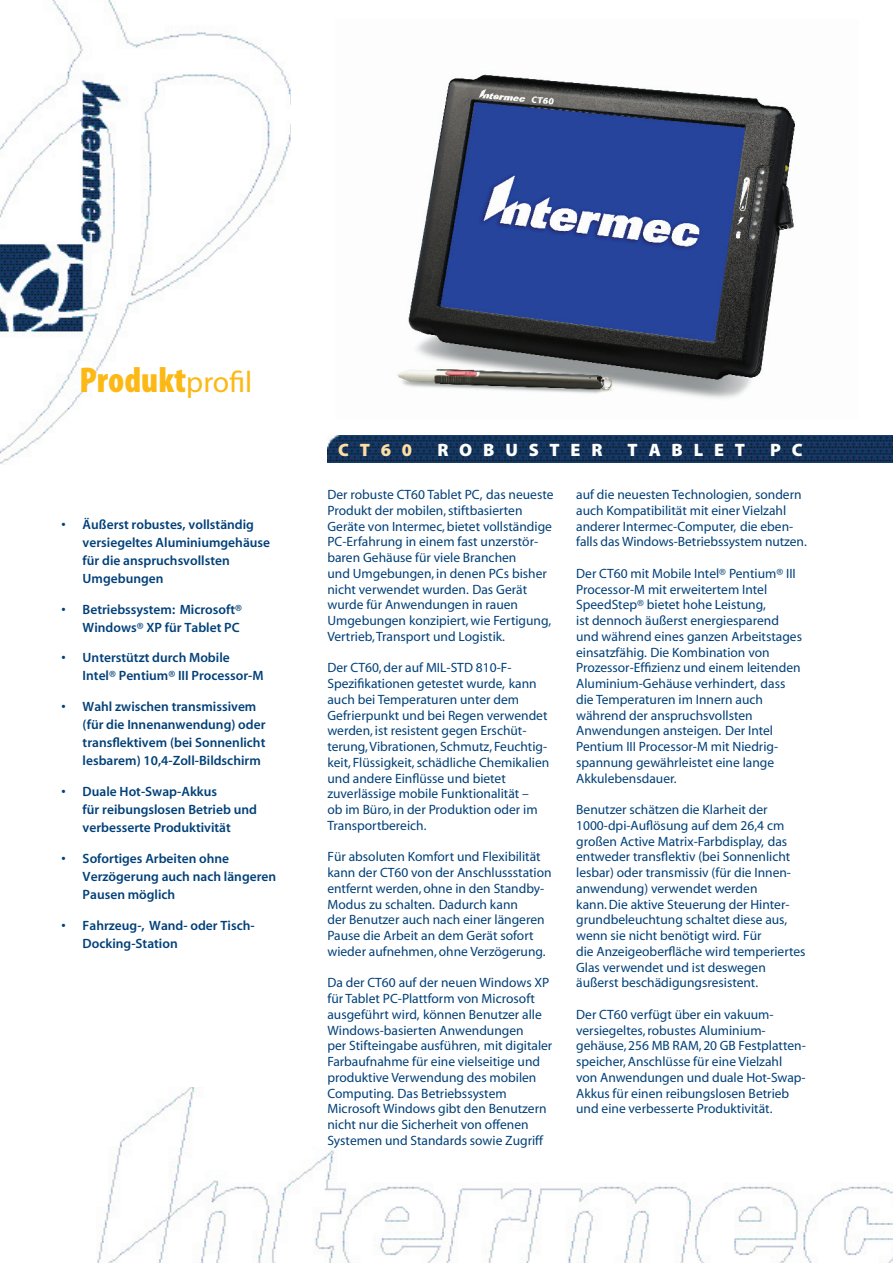
<style>
.page{position:relative;width:893px;height:1263px;background:#fff}
.page>*{position:absolute;margin:0;border:0;box-sizing:border-box;transform-origin:0 0}
.Head_A{font:36px "Myriad MM 830 300";color:#fcb814}
.Tab_white{font:18px "Myriad MM 830 600";letter-spacing:.6em;color:#fff}
.Tab_white-2{font:18px "Myriad MM 830 600";color:#ffdea4}
.Body_1{font:13.5px/15.8px "Myriad";color:#004079}
.Intro{font:13.5px/18px "Myriad MM 565 600";color:#004079}
.s1{font-family:"Myriad";font-size:30px}
</style>
<div class="page">
<img style="left:327px;top:436px;width:566px;height:26px">
<img style="left:0;top:0;width:290px;height:465px">
<img style="left:96px;top:1087px;width:797px;height:176px">
<img style="left:397px;top:74px;width:398px;height:325px">
<p class="Head_A" style="left:79px;top:362px;width:174px">Produkt<span class="s1">profil</span></p>
<p class="Intro" style="left:83px;top:516px;width:189px;text-indent:-21px">• Äußerst robustes, vollständig versiegeltes Aluminiumgehäuse für die anspruchsvollsten<br>Umgebungen</p>
<p class="Intro" style="left:62px;top:601px;width:182px;text-align:right">• Betriebssystem: Microsoft®<br>Windows® XP für Tablet PC</p>
<p class="Intro" style="left:83px;top:650px;width:182px;text-indent:-21px">• Unterstützt durch Mobile<br>Intel® Pentium® III Processor-M</p>
<p class="Intro" style="left:83px;top:698px;width:184px;text-indent:-21px">• Wahl zwischen transmissivem (für die Innenanwendung) oder transflektivem (bei Sonnenlicht lesbarem) 10,4-Zoll-Bildschirm</p>
<p class="Intro" style="left:83px;top:783px;width:176px;text-indent:-21px">• Duale Hot-Swap-Akkus<br>für reibungslosen Betrieb und verbesserte Produktivität</p>
<p class="Intro" style="left:83px;top:850px;width:195px;text-indent:-21px">• Sofortiges Arbeiten ohne<br>Verzögerung auch nach längeren<br>Pausen möglich</p>
<p class="Intro" style="left:83px;top:917px;width:174px;text-indent:-21px">• Fahrzeug-, Wand- oder Tisch-<br>Docking-Station</p>
<p class="Tab_white-2" style="left:338px;top:441px;width:76px">CT60</p>
<p class="Tab_white" style="left:437px;top:441px;width:167px">ROBUSTER</p>
<p class="Tab_white" style="left:628px;top:441px;width:119px">TABLET</p>
<p class="Tab_white" style="left:770px;top:441px;width:34px">P C</p>
<p class="Body_1" style="left:327px;top:487px;width:228px">Der robuste CT60 Tablet PC, das neueste Produkt der mobilen, stiftbasierten Geräte von Intermec, bietet vollständige PC-Erfahrung in einem fast unzerstör&shy;baren Gehäuse für viele Branchen<br>und Umgebungen, in denen PCs bisher nicht verwendet wurden. Das Gerät wurde für Anwendungen in rauen Umgebungen konzipiert, wie Fertigung, Vertrieb, Transport und Logistik.</p>
<p class="Body_1" style="left:327px;top:661px;width:223px">Der CT60, der auf MIL-STD 810-F-Spezifikationen getestet wurde, kann auch bei Temperaturen unter dem Gefrierpunkt und bei Regen verwendet werden, ist resistent gegen Erschüt&shy;terung, Vibrationen, Schmutz, Feuchtig&shy;keit, Flüssigkeit, schädliche Chemikalien und andere Einflüsse und bietet zuverlässige mobile Funktionalität –<br>ob im Büro, in der Produktion oder im Transportbereich.</p>
<p class="Body_1" style="left:327px;top:850px;width:226px">Für absoluten Komfort und Flexibilität kann der CT60 von der Anschlussstation entfernt werden, ohne in den Standby-Modus zu schalten. Dadurch kann<br>der Benutzer auch nach einer längeren Pause die Arbeit an dem Gerät sofort wieder aufnehmen, ohne Verzögerung.</p>
<p class="Body_1" style="left:327px;top:976px;width:226px">Da der CT60 auf der neuen Windows XP für Tablet PC-Plattform von Microsoft ausgeführt wird, können Benutzer alle Windows-basierten Anwendungen<br>per Stifteingabe ausführen, mit digitaler Farbaufnahme für eine vielseitige und produktive Verwendung des mobilen Computing. Das Betriebssystem Microsoft Windows gibt den Benutzern nicht nur die Sicherheit von offenen Systemen und Standards sowie Zugriff</p>
<p class="Body_1" style="left:576px;top:487px;width:232px">auf die neuesten Technologien, sondern auch Kompatibilität mit einer Vielzahl anderer Intermec-Computer, die eben&shy;falls das Windows-Betriebssystem nutzen.</p>
<p class="Body_1" style="left:576px;top:566px;width:227px">Der CT60 mit Mobile Intel® Pentium® III Processor-M mit erweitertem Intel SpeedStep® bietet hohe Leistung,<br>ist dennoch äußerst energiesparend und während eines ganzen Arbeitstages einsatzfähig. Die Kombination von Prozessor-Effizienz und einem leitenden Aluminium-Gehäuse verhindert, dass die Temperaturen im Innern auch während der anspruchsvollsten Anwendungen ansteigen. Der Intel Pentium III Processor-M mit Niedrig&shy;spannung gewährleistet eine lange Akkulebensdauer.</p>
<p class="Body_1" style="left:576px;top:802px;width:231px">Benutzer schätzen die Klarheit der 1000-dpi-Auflösung auf dem 26,4 cm großen Active Matrix-Farbdisplay, das entweder transflektiv (bei Sonnenlicht lesbar) oder transmissiv (für die Innen&shy;anwendung) verwendet werden<br>kann. Die aktive Steuerung der Hinter&shy;grundbeleuchtung schaltet diese aus, wenn sie nicht benötigt wird. Für<br>die Anzeigeoberfläche wird temperiertes Glas verwendet und ist deswegen äußerst beschädigungsresistent.</p>
<p class="Body_1" style="left:576px;top:1007px;width:231px">Der CT60 verfügt über ein vakuum&shy;versiegeltes, robustes Aluminium&shy;gehäuse, 256 MB RAM, 20 GB Festplatten&shy;speicher, Anschlüsse für eine Vielzahl von Anwendungen und duale Hot-Swap-Akkus für einen reibungslosen Betrieb und eine verbesserte Produktivität.</p>
</div>
